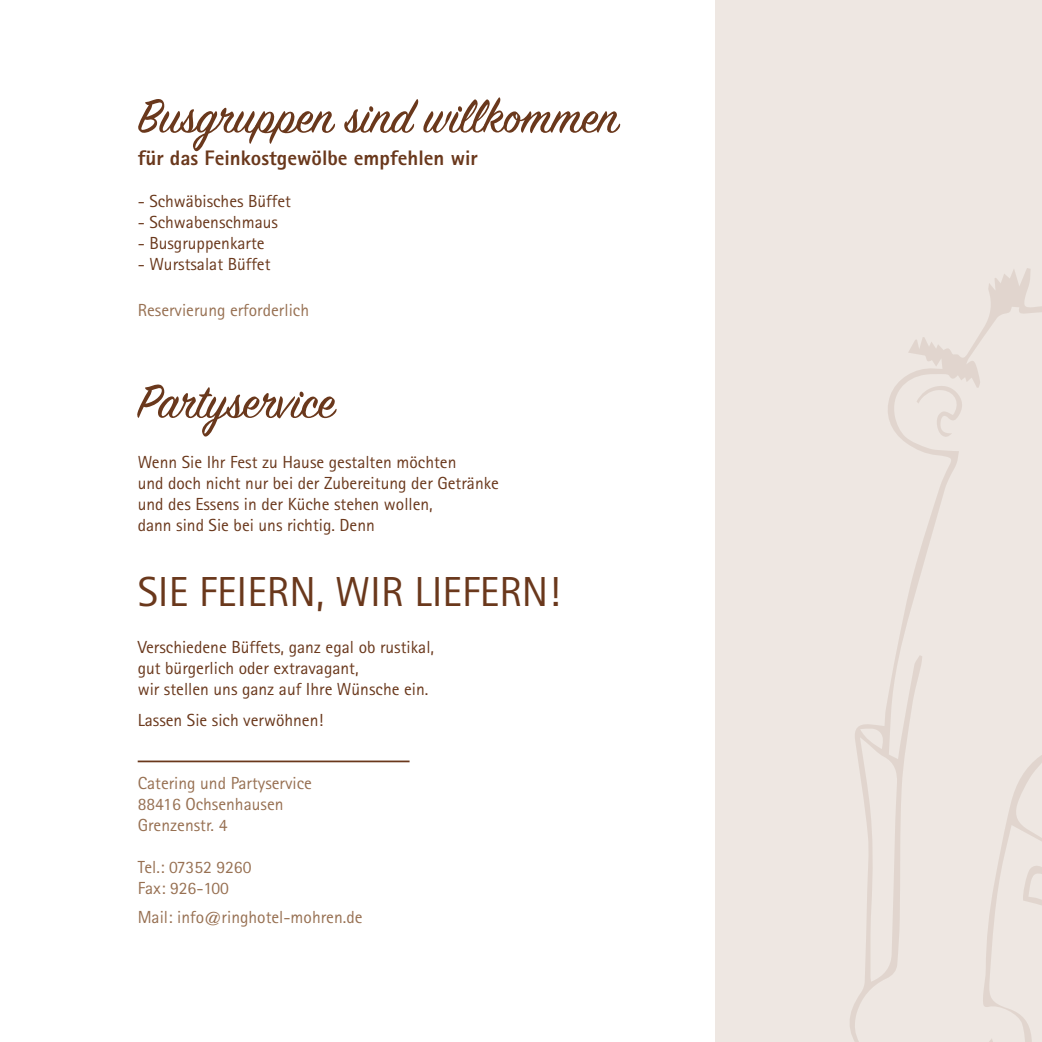
<style>
.page{position:relative;width:1042px;height:1042px;background:#fff}
.page>*{position:absolute;margin:0;border:0;box-sizing:border-box;transform-origin:0 0}
.t1{font:52.5px "Sign Painter House Script";color:#6a381c}
.t2{font:42px "Rotis Sans Serif Std";color:#6a381c}
.t3{font:800 21px "Rotis Sans Serif Std";color:#6a381c}
.t4{font:17.5px/21px "Rotis Sans Serif Std";color:#6a381c}
.t5{font:17.5px/21px "Rotis Sans Serif Std";color:#977052}
</style>
<div class="page">
<div style="left:716px;top:0;width:326px;height:1042px;background:#eee7e2"></div>
<svg style="left:850px;top:268px;width:192px;height:774px"></svg>
<svg style="left:916px;top:385px;width:47px;height:53px"></svg>
<hr style="left:138px;top:760px;width:271px;height:2px;background:#6a381c">
<h1 class="t1" style="left:138px;top:84px;width:482px">Busgruppen sind willkommen</h1>
<p class="t3" style="left:138px;top:145px;width:342px">für das Feinkostgewölbe empfehlen wir</p>
<p class="t4" style="left:138px;top:191px;width:155px">- Schwäbisches Büffet</p>
<p class="t4" style="left:138px;top:212px;width:142px">- Schwabenschmaus</p>
<p class="t4" style="left:138px;top:233px;width:128px">- Busgruppenkarte</p>
<p class="t4" style="left:138px;top:254px;width:134px">- Wurstsalat Büffet</p>
<p class="t5" style="left:138px;top:300px;width:173px">Reservierung erforderlich</p>
<h1 class="t1" style="left:138px;top:369px;width:199px">Partyservice</h1>
<p class="t4" style="left:138px;top:451px;width:363px">Wenn Sie Ihr Fest zu Hause gestalten möchten<br>und doch nicht nur bei der Zubereitung der Getränke und des Essens in der Küche stehen wollen,<br>dann sind Sie bei uns richtig. Denn</p>
<h2 class="t2" style="left:138px;top:567px;width:424px">SIE FEIERN, WIR LIEFERN!</h2>
<p class="t4" style="left:138px;top:636px;width:298px">Verschiedene Büffets, ganz egal ob rustikal, gut bürgerlich oder extravagant,<br>wir stellen uns ganz auf Ihre Wünsche ein.</p>
<p class="t4" style="left:138px;top:709px;width:187px">Lassen Sie sich verwöhnen!</p>
<p class="t5" style="left:138px;top:772px;width:176px">Catering und Partyservice<br>88416 Ochsenhausen<br>Grenzenstr. 4</p>
<p class="t5" style="left:138px;top:856px;width:115px">Tel.: 07352 9260<br>Fax: 926-100</p>
<p class="t5" style="left:138px;top:907px;width:226px">Mail: info@ringhotel-mohren.de</p>
</div>
